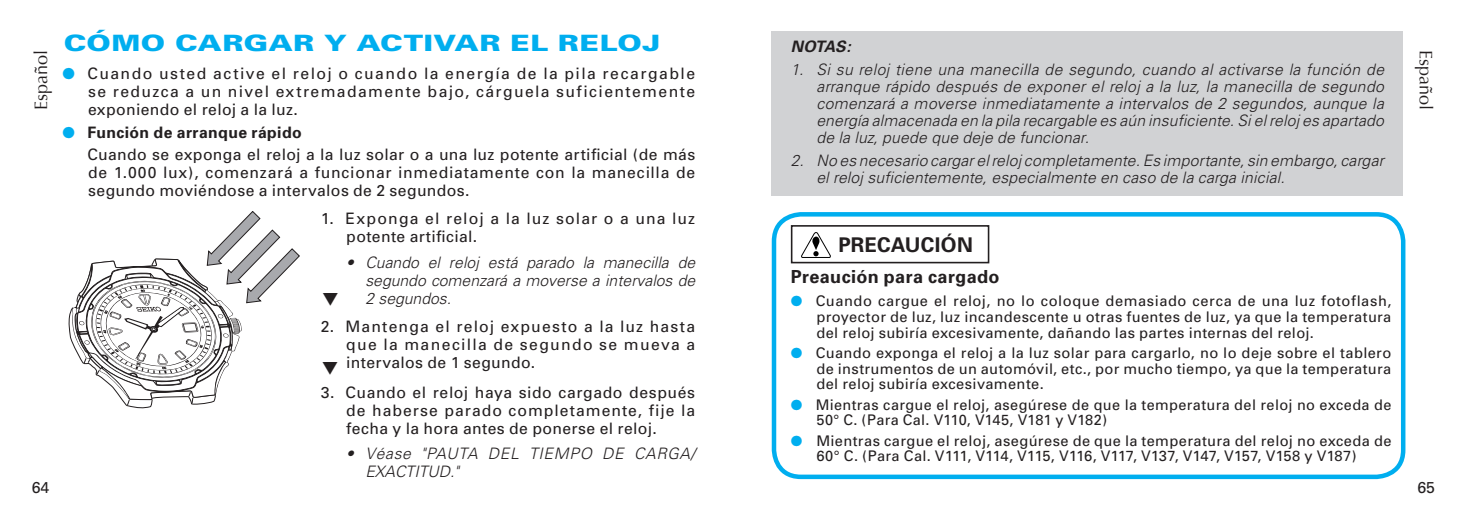
<style>
.page{position:relative;width:1467px;height:511px;background:#fff}
.page>*{position:absolute;margin:0;border:0;box-sizing:border-box;transform-origin:0 0}
.t1{font:900 22.5px "Univers";letter-spacing:.01em;color:#00aeef;scale:1.3 1}
.t2{font:700 20.25px "Univers";letter-spacing:.01em;color:#231f20}
.t3{font:700 18px "Univers";letter-spacing:.02em;color:#231f20}
.t4{font:18px "Optima";color:#231f20}
.t5{font:15.75px/18px "Univers";letter-spacing:.03em;color:#231f20;text-align:justify}
.t6{font:italic 300 15.75px/16.9px "Univers";letter-spacing:.01em;color:#231f20;text-align:justify}
.t7{font:15.75px/18px "Univers";letter-spacing:.065em;color:#231f20}
.t8{font:italic 300 15.75px/18px "Univers";letter-spacing:.045em;color:#231f20}
.t9{font:italic 700 15.75px "Univers";letter-spacing:-.02em;color:#231f20}
.t10{font:14.62px/15.8px "Univers";letter-spacing:.025em;color:#231f20;text-align:justify}
.s1{color:#00aeef}
.s2{font-weight:700}
</style>
<div class="page">
<svg style="left:69px;top:211px;width:231px;height:196px"></svg>
<div style="left:772px;top:32px;width:631px;height:164px;background:#d1d2d4"></div>
<div style="left:772px;top:212px;width:633px;height:266px;border:4px solid #00aeef;border-radius:27px"></div>
<div style="left:791px;top:225px;width:198px;height:38px;border:2px solid #231f20"></div>
<svg style="left:801px;top:232px;width:30px;height:25px"></svg>
<p class="t4" style="left:31px;top:110px;width:62px;rotate:-90deg">Español</p>
<p class="t5" style="left:32px;top:478px;width:19px">64</p>
<h1 class="t1" style="left:64px;top:29px;width:460px">CÓMO CARGAR Y ACTIVAR EL RELOJ</h1>
<p class="t5" style="left:88px;top:65px;width:609px;text-indent:-26px"><span class="s1">●</span> Cuando usted active el reloj o cuando la energía de la pila recargable se reduzca a un nivel extremadamente bajo, cárguela suficientemente exponiendo el reloj a la luz.</p>
<p class="t5" style="left:87px;top:121px;width:609px;line-height:22.3px;text-indent:-25px"><span class="s1">●</span> <span class="s2">Función de arranque rápido<br></span>Cuando se exponga el reloj a la luz solar o a una luz potente artificial (de más</p>
<p class="t5" style="left:88px;top:163px;width:609px">de 1.000 lux), comenzará a funcionar inmediatamente con la manecilla de segundo moviéndose a intervalos de 2 segundos.</p>
<p class="t7" style="left:346px;top:210px;width:350px;text-indent:-26px">1. Exponga el reloj a la luz solar o a una luz potente artificial.</p>
<p class="t6" style="left:365px;top:253px;width:331px;line-height:18px;text-indent:-19px">• Cuando el reloj está parado la manecilla de segundo comenzará a moverse a intervalos de 2 segundos.</p>
<p class="t5" style="left:346px;top:317px;width:350px;text-indent:-26px">2. Mantenga el reloj expuesto a la luz hasta que la manecilla de segundo se mueva a intervalos de 1 segundo.</p>
<p class="t5" style="left:346px;top:383px;width:350px;text-indent:-26px">3. Cuando el reloj haya sido cargado después de haberse parado completamente, fije la fecha y la hora antes de ponerse el reloj.</p>
<p class="t8" style="left:365px;top:444px;width:331px;text-indent:-19px">• Véase "PAUTA DEL TIEMPO DE CARGA/<br>EXACTITUD."</p>
<p class="t9" style="left:791px;top:37px;width:62px">NOTAS:</p>
<p class="t6" style="left:816px;top:61px;width:569px;text-indent:-25px">1. Si su reloj tiene una manecilla de segundo, cuando al activarse la función de arranque rápido después de exponer el reloj a la luz, la manecilla de segundo comenzará a moverse inmediatamente a intervalos de 2 segundos, aunque la energía almacenada en la pila recargable es aún insuficiente. Si el reloj es apartado de la luz, puede que deje de funcionar.</p>
<p class="t6" style="left:816px;top:152px;width:569px;text-indent:-26px">2. No es necesario cargar elreloj completamente. Es importante, sin embargo, cargar el reloj suficientemente, especialmente en caso de la carga inicial.</p>
<h2 class="t2" style="left:838px;top:233px;width:136px">PRECAUCIÓN</h2>
<p class="t3" style="left:791px;top:265px;width:210px">Preaución para cargado</p>
<p class="t10" style="left:816px;top:293px;width:577px;text-indent:-26px"><span class="s1">●</span> Cuando cargue el reloj, no lo coloque demasiado cerca de una luz fotoflash, proyector de luz, luz incandescente u otras fuentes de luz, ya que la temperatura del reloj subiría excesivamente, dañando las partes internas del reloj.</p>
<p class="t10" style="left:816px;top:344px;width:576px;text-indent:-26px"><span class="s1">●</span> Cuando exponga el reloj a la luz solar para cargarlo, no lo deje sobre el tablero de instrumentos de un automóvil, etc., por mucho tiempo, ya que la temperatura del reloj subiría excesivamente.</p>
<p class="t10" style="left:816px;top:396px;width:577px;text-indent:-26px"><span class="s1">●</span> Mientras cargue el reloj, asegúrese de que la temperatura del reloj no exceda de<br>50° C. (Para Cal. V110, V145, V181 y V182)</p>
<p class="t10" style="left:816px;top:432px;width:577px;text-indent:-26px"><span class="s1">●</span> Mientras cargue el reloj, asegúrese de que la temperatura del reloj no exceda de<br>60° C. (Para Cal. V111, V114, V115, V116, V117, V137, V147, V157, V158 y V187)</p>
<p class="t4" style="left:1436px;top:50px;width:62px;rotate:90deg">Español</p>
<p class="t5" style="left:1418px;top:478px;width:19px">65</p>
</div>
